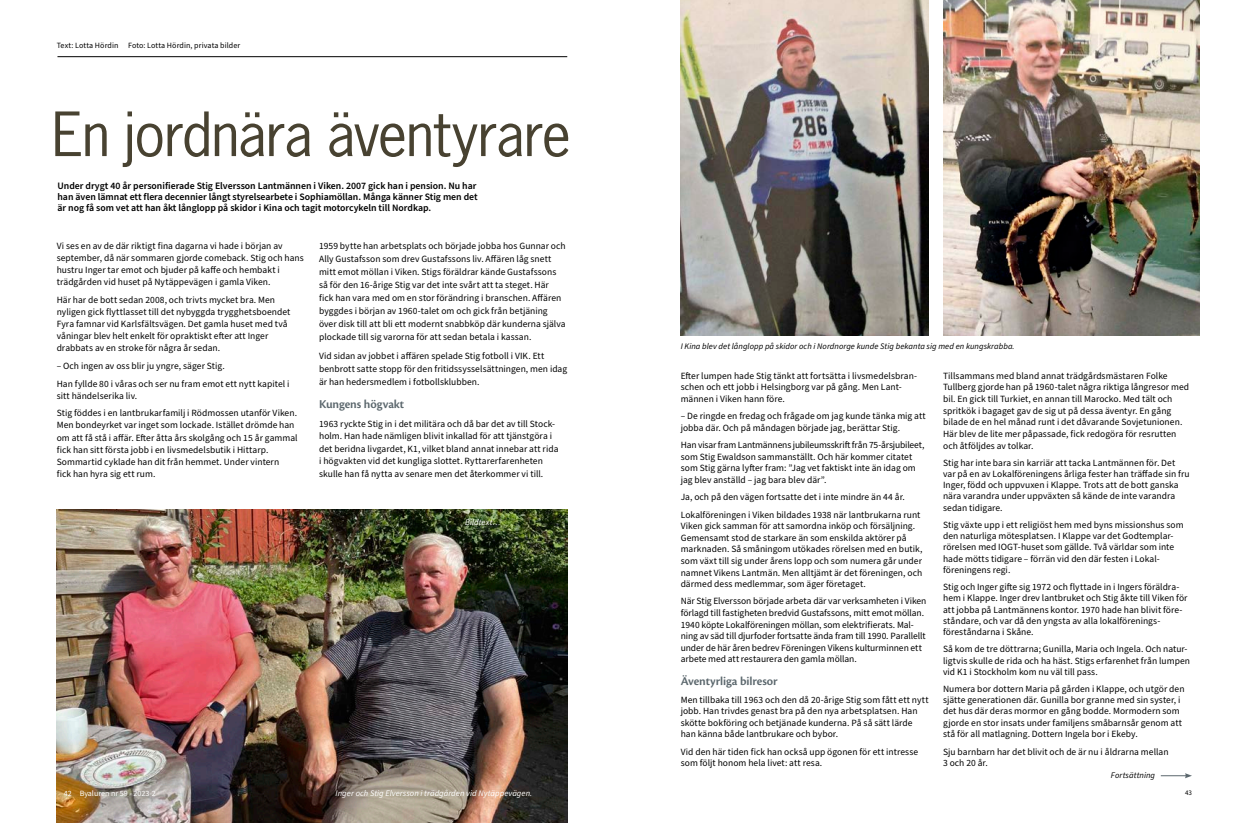
<style>
.page{position:relative;width:1248px;height:823px;background:#fff}
.page>*{position:absolute;margin:0;border:0;box-sizing:border-box;transform-origin:0 0}
.t1{font:57.3px "News Gothic Std";letter-spacing:-.02em;color:#484231}
.t2{font:600 12.5px "Cronos Pro";letter-spacing:-.005em;color:#5b676d}
.t3{font:600 9.8px/11px "Source Sans Pro";color:#000}
.t4{font:9.5px/11.6px "Source Sans Pro";letter-spacing:.005em;color:#000}
.t5{font:italic 8.5px "Source Sans Pro";letter-spacing:.005em;color:#000}
.t6{font:italic 8.5px "Source Sans Pro";letter-spacing:.005em;color:#fff}
.t7{font:8px "Source Sans Pro";letter-spacing:.01em;color:#000}
.t8{font:8px "Source Sans Pro";color:#fff}
.t9{font:7px "Source Sans Pro";color:#000}
</style>
<div class="page">
<hr style="left:57px;top:56px;width:510px;height:1px;background:#000">
<img style="left:943px;top:0;width:256px;height:335px">
<img style="left:680px;top:0;width:248px;height:335px">
<img style="left:57px;top:509px;width:510px;height:313px">
<svg style="left:1160px;top:773px;width:31px;height:4px"></svg>
<div style="left:465px;top:519px;width:36px;height:7px;background:#000;opacity:.75"></div>
<p class="t7" style="left:57px;top:40px;width:185px">Text: Lotta Hördin Foto: Lotta Hördin, privata bilder</p>
<h1 class="t1" style="left:52px;top:97px;width:520px">En jordnära äventyrare</h1>
<p class="t3" style="left:57px;top:180px;width:422px">Under drygt 40 år personifierade Stig Elversson Lantmännen i Viken. 2007 gick han i pension. Nu har han även lämnat ett flera decennier långt styrelsearbete i Sophiamöllan. Många känner Stig men det är nog få som vet att han åkt långlopp på skidor i Kina och tagit motorcykeln till Nordkap.</p>
<p class="t4" style="left:57px;top:240px;width:248px;line-height:12.1px">Vi ses en av de där riktigt fina dagarna vi hade i början av september, då när sommaren gjorde comeback. Stig och hans hustru Inger tar emot och bjuder på kaffe och hembakt i trädgården vid huset på Nytäppevägen i gamla Viken.</p>
<p class="t4" style="left:57px;top:293px;width:235px;line-height:12.1px">Här har de bott sedan 2008, och trivts mycket bra. Men nyligen gick flyttlasset till det nybyggda trygghetsboendet Fyra famnar vid Karlsfältsvägen. Det gamla huset med två våningar blev helt enkelt för opraktiskt efter att Inger drabbats av en stroke för några år sedan.</p>
<p class="t4" style="left:57px;top:357px;width:234px;line-height:17.7px">– Och ingen av oss blir ju yngre, säger Stig.<br>Han fyllde 80 i våras och ser nu fram emot ett nytt kapitel i</p>
<p class="t4" style="left:57px;top:386px;width:242px;line-height:17.7px">sitt händelserika liv.<br>Stig föddes i en lantbrukarfamilj i Rödmossen utanför Viken.</p>
<p class="t4" style="left:57px;top:419px;width:242px;line-height:12.1px">Men bondeyrket var inget som lockade. Istället drömde han om att få stå i affär. Efter åtta års skolgång och 15 år gammal fick han sitt första jobb i en livsmedelsbutik i Hittarp.<br>Sommartid cyklade han dit från hemmet. Under vintern<br>fick han hyra sig ett rum.</p>
<p class="t4" style="left:319px;top:239px;width:248px;line-height:13px">1959 bytte han arbetsplats och började jobba hos Gunnar och Ally Gustafsson som drev Gustafssons liv. Affären låg snett mitt emot möllan i Viken. Stigs föräldrar kände Gustafssons så för den 16-årige Stig var det inte svårt att ta steget. Här fick han vara med om en stor förändring i branschen. Affären byggdes i början av 1960-talet om och gick från betjäning över disk till att bli ett modernt snabbköp där kunderna själva plockade till sig varorna för att sedan betala i kassan.</p>
<p class="t4" style="left:319px;top:349px;width:250px;line-height:13px">Vid sidan av jobbet i affären spelade Stig fotboll i VIK. Ett benbrott satte stopp för den fritidssysselsättningen, men idag är han hedersmedlem i fotbollsklubben.</p>
<h2 class="t2" style="left:319px;top:397px;width:87px">Kungens högvakt</h2>
<p class="t4" style="left:319px;top:417px;width:241px;line-height:12.5px">1963 ryckte Stig in i det militära och då bar det av till Stock&shy;holm. Han hade nämligen blivit inkallad för att tjänstgöra i det beridna livgardet, K1, vilket bland annat innebar att rida i högvakten vid det kungliga slottet. Ryttarerfarenheten skulle han få nytta av senare men det återkommer vi till.</p>
<p class="t6" style="left:465px;top:516px;width:37px">Bildtext…</p>
<p class="t5" style="left:680px;top:340px;width:335px">I Kina blev det långlopp på skidor och i Nordnorge kunde Stig bekanta sig med en kungskrabba.</p>
<p class="t4" style="left:680px;top:370px;width:238px">Efter lumpen hade Stig tänkt att fortsätta i livsmedelsbran&shy;schen och ett jobb i Helsingborg var på gång. Men Lant&shy;männen i Viken hann före.</p>
<p class="t4" style="left:680px;top:410px;width:246px">– De ringde en fredag och frågade om jag kunde tänka mig att jobba där. Och på måndagen började jag, berättar Stig.</p>
<p class="t4" style="left:680px;top:439px;width:245px">Han visar fram Lantmännens jubileumsskrift från 75-årsjubileet, som Stig Ewaldson sammanställt. Och här kommer citatet som Stig gärna lyfter fram: ”Jag vet faktiskt inte än idag om jag blev anställd – jag bara blev där”.</p>
<p class="t4" style="left:680px;top:488px;width:241px;line-height:17.3px">Ja, och på den vägen fortsatte det i inte mindre än 44 år.<br>Lokalföreningen i Viken bildades 1938 när lantbrukarna runt</p>
<p class="t4" style="left:680px;top:520px;width:243px">Viken gick samman för att samordna inköp och försäljning.<br>Gemensamt stod de starkare än som enskilda aktörer på marknaden. Så småningom utökades rörelsen med en butik, som växt till sig under årens lopp och som numera går under namnet Vikens Lantmän. Men alltjämt är det föreningen, och därmed dess medlemmar, som äger företaget.</p>
<p class="t4" style="left:680px;top:595px;width:247px">När Stig Elversson började arbeta där var verksamheten i Viken förlagd till fastigheten bredvid Gustafssons, mitt emot möllan.<br>1940 köpte Lokalföreningen möllan, som elektrifierats. Mal&shy;ning av säd till djurfoder fortsatte ända fram till 1990. Parallellt under de här åren bedrev Föreningen Vikens kulturminnen ett arbete med att restaurera den gamla möllan.</p>
<h2 class="t2" style="left:680px;top:673px;width:98px">Äventyrliga bilresor</h2>
<p class="t4" style="left:680px;top:693px;width:249px">Men tillbaka till 1963 och den då 20-årige Stig som fått ett nytt jobb. Han trivdes genast bra på den nya arbetsplatsen. Han skötte bokföring och betjänade kunderna. På så sätt lärde han känna både lantbrukare och bybor.</p>
<p class="t4" style="left:680px;top:745px;width:239px">Vid den här tiden fick han också upp ögonen för ett intresse som följt honom hela livet: att resa.</p>
<p class="t4" style="left:943px;top:370px;width:248px">Tillsammans med bland annat trädgårdsmästaren Folke Tullberg gjorde han på 1960-talet några riktiga långresor med bil. En gick till Turkiet, en annan till Marocko. Med tält och spritkök i bagaget gav de sig ut på dessa äventyr. En gång bilade de en hel månad runt i det dåvarande Sovjetunionen.<br>Här blev de lite mer påpassade, fick redogöra för resrutten och åtföljdes av tolkar.</p>
<p class="t4" style="left:943px;top:456px;width:248px;line-height:11.3px">Stig har inte bara sin karriär att tacka Lantmännen för. Det var på en av Lokalföreningens årliga fester han träffade sin fru Inger, född och uppvuxen i Klappe. Trots att de bott ganska nära varandra under uppväxten så kände de inte varandra sedan tidigare.</p>
<p class="t4" style="left:943px;top:519px;width:242px;line-height:11.3px">Stig växte upp i ett religiöst hem med byns missionshus som den naturliga mötesplatsen. I Klappe var det Godtemplar&shy;rörelsen med IOGT-huset som gällde. Två världar som inte hade mötts tidigare – förrän vid den där festen i Lokal&shy;föreningens regi.</p>
<p class="t4" style="left:943px;top:581px;width:246px;line-height:11.3px">Stig och Inger gifte sig 1972 och flyttade in i Ingers föräldra&shy;hem i Klappe. Inger drev lantbruket och Stig åkte till Viken för att jobba på Lantmännens kontor. 1970 hade han blivit före&shy;ståndare, och var då den yngsta av alla lokalförenings&shy;föreståndarna i Skåne.</p>
<p class="t4" style="left:943px;top:643px;width:248px;line-height:11.3px">Så kom de tre döttrarna; Gunilla, Maria och Ingela. Och natur&shy;ligtvis skulle de rida och ha häst. Stigs erfarenhet från lumpen vid K1 i Stockholm kom nu väl till pass.</p>
<p class="t4" style="left:943px;top:682px;width:243px">Numera bor dottern Maria på gården i Klappe, och utgör den sjätte generationen där. Gunilla bor granne med sin syster, i det hus där deras mormor en gång bodde. Mormodern som gjorde en stor insats under familjens småbarnsår genom att stå för all matlagning. Dottern Ingela bor i Ekeby.</p>
<p class="t4" style="left:943px;top:745px;width:227px">Sju barnbarn har det blivit och de är nu i åldrarna mellan<br>3 och 20 år.</p>
<p class="t5" style="left:1110px;top:768px;width:46px">Fortsättning</p>
<p class="t8" style="left:64px;top:787px;width:93px">42 Byaluren nr 59 - 2023-2</p>
<p class="t6" style="left:335px;top:787px;width:198px">Inger och Stig Elversson i trädgården vid Nytäppevägen.</p>
<p class="t9" style="left:1184px;top:787px;width:8px">43</p>
</div>
